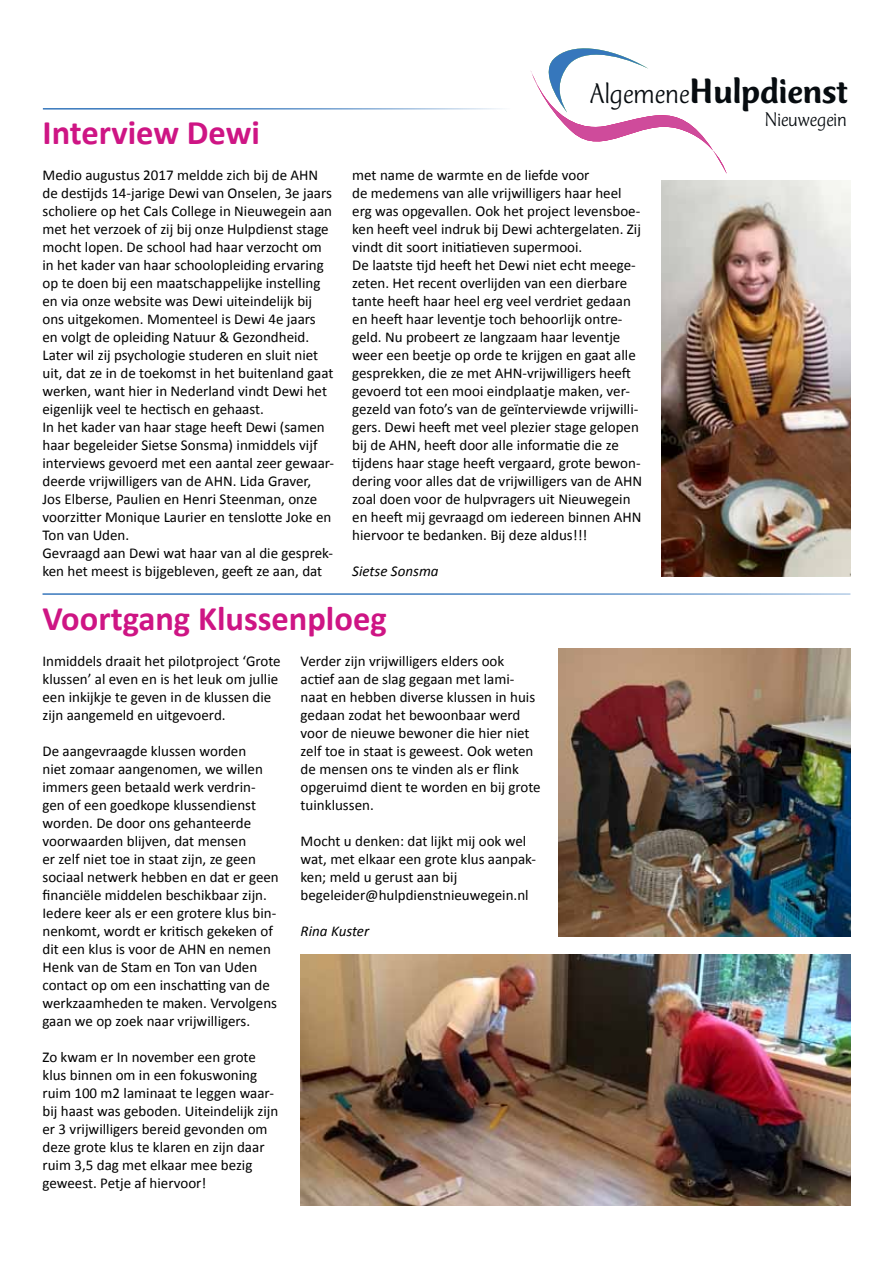
<style>
.page{position:relative;width:893px;height:1263px;background:#fff}
.page>*{position:absolute;margin:0;border:0;box-sizing:border-box;transform-origin:0 0}
.t1{font:500 36.6px "CT Mercurius";color:#070c10}
.t2{font:700 34.5px "Calibri";color:#ce1584}
.t3{font:300 20.55px "CT Mercurius";color:#070c10}
.t4{font:15px/18px "Calibri";color:#000}
.t5{font:italic 15px "Calibri";color:#000}
.s1{font-weight:300;font-size:29.4px}
</style>
<div class="page">
<hr style="left:43px;top:108px;width:467px;height:2px;background:#3777bc">
<hr style="left:43px;top:593px;width:807px;height:2px;background:#3777bc">
<img style="left:301px;top:954px;width:549px;height:252px">
<img style="left:559px;top:648px;width:291px;height:288px">
<img style="left:662px;top:180px;width:188px;height:396px">
<svg style="left:530px;top:48px;width:197px;height:126px"></svg>
<h1 class="t1" style="left:590px;top:71px;width:259px"><span class="s1">Algemene</span>Hulpdienst</h1>
<h3 class="t3" style="left:765px;top:109px;width:84px">Nieuwegein</h3>
<h2 class="t2" style="left:43px;top:111px;width:219px">Interview Dewi</h2>
<p class="t4" style="left:43px;top:166px;width:293px">Medio augustus 2017 meldde zich bij de AHN de destijds 14-jarige Dewi van Onselen, 3e jaars scholiere op het Cals College in Nieuwegein aan met het verzoek of zij bij onze Hulpdienst stage mocht lopen. De school had haar verzocht om in het kader van haar schoolopleiding ervaring op te doen bij een maatschappelijke instelling en via onze website was Dewi uiteindelijk bij ons uitgekomen. Momenteel is Dewi 4e jaars en volgt de opleiding Natuur &amp; Gezondheid.<br>Later wil zij psychologie studeren en sluit niet uit, dat ze in de toekomst in het buitenland gaat werken, want hier in Nederland vindt Dewi het eigenlijk veel te hectisch en gehaast.<br>In het kader van haar stage heeft Dewi (samen haar begeleider Sietse Sonsma) inmiddels vijf interviews gevoerd met een aantal zeer gewaar&shy;deerde vrijwilligers van de AHN. Lida Graver,<br>Jos Elberse, Paulien en Henri Steenman, onze voorzitter Monique Laurier en tenslotte Joke en Ton van Uden.<br>Gevraagd aan Dewi wat haar van al die gesprek&shy;ken het meest is bijgebleven, geeft ze aan, dat</p>
<p class="t4" style="left:352px;top:166px;width:291px">met name de warmte en de liefde voor<br>de medemens van alle vrijwilligers haar heel erg was opgevallen. Ook het project levensboe&shy;ken heeft veel indruk bij Dewi achtergelaten. Zij vindt dit soort initiatieven supermooi.<br>De laatste tijd heeft het Dewi niet echt meege&shy;zeten. Het recent overlijden van een dierbare tante heeft haar heel erg veel verdriet gedaan en heeft haar leventje toch behoorlijk ontre&shy;geld. Nu probeert ze langzaam haar leventje weer een beetje op orde te krijgen en gaat alle gesprekken, die ze met AHN-vrijwilligers heeft gevoerd tot een mooi eindplaatje maken, ver&shy;gezeld van foto’s van de geïnterviewde vrijwilli&shy;gers. Dewi heeft met veel plezier stage gelopen bij de AHN, heeft door alle informatie die ze tijdens haar stage heeft vergaard, grote bewon&shy;dering voor alles dat de vrijwilligers van de AHN zoal doen voor de hulpvragers uit Nieuwegein en heeft mij gevraagd om iedereen binnen AHN hiervoor te bedanken. Bij deze aldus!!!</p>
<p class="t5" style="left:352px;top:561px;width:88px">Sietse Sonsma</p>
<h2 class="t2" style="left:43px;top:597px;width:346px">Voortgang Klussenploeg</h2>
<p class="t4" style="left:43px;top:652px;width:240px">Inmiddels draait het pilotproject ‘Grote klussen’ al even en is het leuk om jullie een inkijkje te geven in de klussen die zijn aangemeld en uitgevoerd.</p>
<p class="t4" style="left:43px;top:742px;width:238px">De aangevraagde klussen worden<br>niet zomaar aangenomen, we willen immers geen betaald werk verdrin&shy;gen of een goedkope klussendienst worden. De door ons gehanteerde voorwaarden blijven, dat mensen<br>er zelf niet toe in staat zijn, ze geen sociaal netwerk hebben en dat er geen financiële middelen beschikbaar zijn.<br>Iedere keer als er een grotere klus bin&shy;nenkomt, wordt er kritisch gekeken of dit een klus is voor de AHN en nemen Henk van de Stam en Ton van Uden contact op om een inschatting van de werkzaamheden te maken. Vervolgens gaan we op zoek naar vrijwilligers.</p>
<p class="t4" style="left:43px;top:1048px;width:237px">Zo kwam er In november een grote klus binnen om in een fokuswoning ruim 100 m2 laminaat te leggen waar&shy;bij haast was geboden. Uiteindelijk zijn er 3 vrijwilligers bereid gevonden om deze grote klus te klaren en zijn daar ruim 3,5 dag met elkaar mee bezig geweest. Petje af hiervoor!</p>
<p class="t4" style="left:301px;top:652px;width:242px">Verder zijn vrijwilligers elders ook actief aan de slag gegaan met lami&shy;naat en hebben diverse klussen in huis gedaan zodat het bewoonbaar werd voor de nieuwe bewoner die hier niet zelf toe in staat is geweest. Ook weten de mensen ons te vinden als er flink opgeruimd dient te worden en bij grote tuinklussen.</p>
<p class="t4" style="left:301px;top:832px;width:237px">Mocht u denken: dat lijkt mij ook wel wat, met elkaar een grote klus aanpak&shy;ken; meld u gerust aan bij begeleider@hulpdienstnieuwegein.nl</p>
<p class="t5" style="left:301px;top:921px;width:70px">Rina Kuster</p>
</div>
